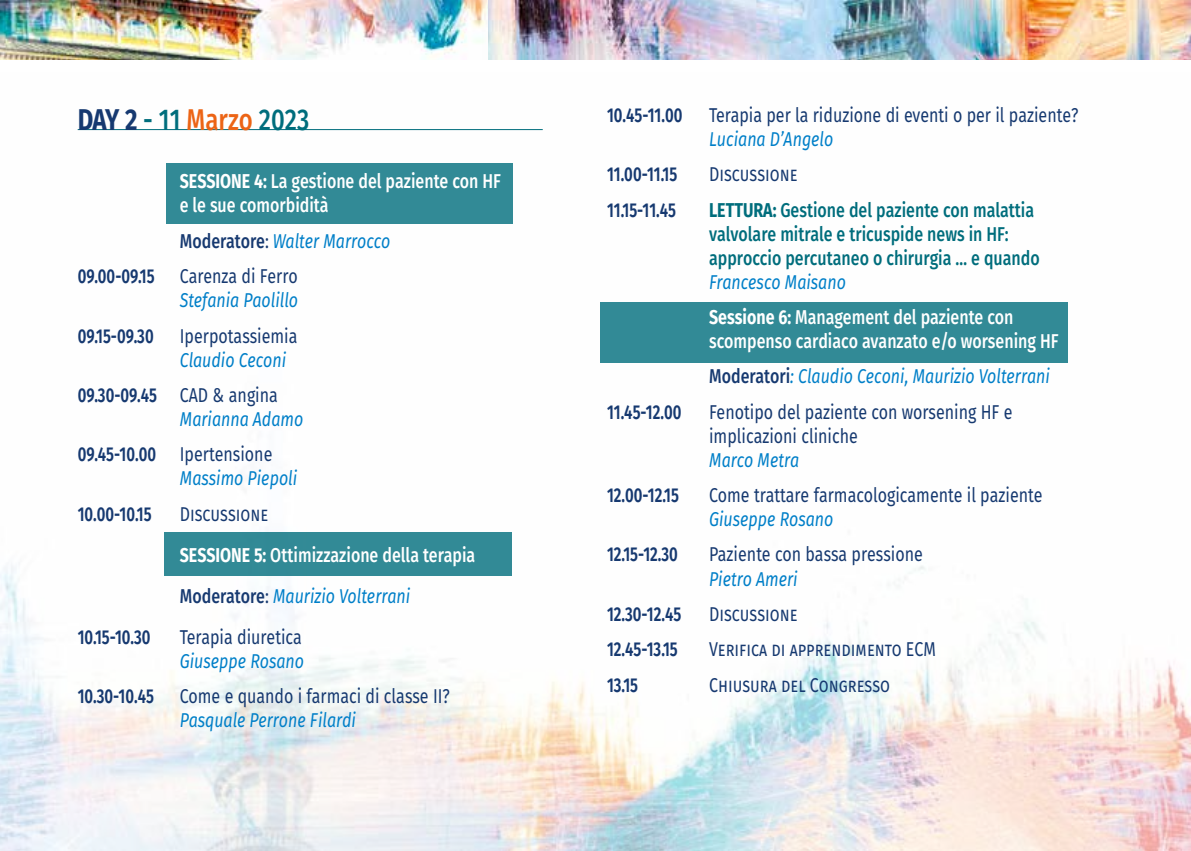
<style>
.page{position:relative;width:1191px;height:851px;background:#fff}
.page>*{position:absolute;margin:0;border:0;box-sizing:border-box;transform-origin:0 0}
.t1{font:500 30px "Fira Sans";color:#006d7c;scale:.8 1}
.t2{font:20px/24px "Fira Sans";color:#163970;scale:.8 1}
.t3{font:500 20px/41px "Fira Sans";color:#fff;scale:.8 1}
.t4{font:italic 20px/35.4px "Fira Sans";color:#007fc8;scale:.8 1}
.t5{font:600 20px "Fira Sans";color:#163970;scale:.75 1}
.t6{font:500 20px/24px "Fira Sans";color:#006d7c;scale:.8 1}
.s1{font-weight:700;color:#163970}
.s2{color:#ec6415}
.s3{font-weight:700}
.s4{font-weight:500;font-style:normal;color:#163970}
.s5{font-style:normal;color:#163970}
.s6{font-weight:600;font-style:normal;color:#163970}
.s7{font-weight:400;color:#163970}
.s8{color:#163970}
.s9{font-weight:400;font-style:italic;color:#007fc8}
</style>
<div class="page">
<img style="left:0;top:129px;width:1191px;height:721px">
<img style="left:488px;top:0;width:703px;height:60px">
<img style="left:0;top:0;width:488px;height:60px">
<div style="left:166px;top:163px;width:347px;height:60px;background:#328a96"></div>
<div style="left:600px;top:302px;width:467px;height:60px;background:#328a96"></div>
<div style="left:164px;top:531px;width:348px;height:44px;background:#328a96"></div>
<hr style="left:78px;top:129px;width:465px;height:1px;background:#006d7c">
<h1 class="t1" style="left:78px;top:95px;width:291px"><span class="s1">DAY 2</span> - 11 <span class="s2">Marzo</span> 2023</h1>
<p class="t3" style="left:180px;top:168px;width:403px;line-height:24px"><span class="s3">SESSIONE 4:</span> La gestione del paziente con HF e le sue comorbidità</p>
<p class="t4" style="left:180px;top:222px;width:265px"><span class="s4">Moderatore</span><span class="s5">:</span> Walter Marrocco</p>
<p class="t5" style="left:78px;top:260px;width:104px">09.00-09.15</p>
<p class="t2" style="left:180px;top:263px;width:149px">Carenza di Ferro</p>
<p class="t4" style="left:180px;top:282px;width:149px">Stefania Paolillo</p>
<p class="t5" style="left:78px;top:319px;width:103px">09.15-09.30</p>
<p class="t2" style="left:180px;top:323px;width:149px">Iperpotassiemia</p>
<p class="t4" style="left:78px;top:341px;width:262px;text-indent:102px">Claudio Ceconi<br><span class="s6">09.30-09.45</span> <span class="s5">CAD &amp; angina</span></p>
<p class="t4" style="left:78px;top:400px;width:283px;text-indent:102px">Marianna Adamo<br><span class="s6">09.45-10.00</span> <span class="s5">Ipertensione</span></p>
<p class="t4" style="left:180px;top:460px;width:148px">Massimo Piepoli</p>
<p class="t5" style="left:78px;top:497px;width:100px">10.00-10.15</p>
<p class="t3" style="left:180px;top:492px;width:371px"><span class="s7">Discussione<br></span><span class="s3">SESSIONE 5:</span> Ottimizzazione della terapia<br><span class="s8">Moderatore</span><span class="s7">:</span> <span class="s9">Maurizio Volterrani</span></p>
<p class="t5" style="left:78px;top:620px;width:99px">10.15-10.30</p>
<p class="t2" style="left:180px;top:624px;width:154px">Terapia diuretica</p>
<p class="t4" style="left:180px;top:642px;width:157px">Giuseppe Rosano</p>
<p class="t5" style="left:78px;top:679px;width:103px">10.30-10.45</p>
<p class="t2" style="left:180px;top:683px;width:339px">Come e quando i farmaci di classe II?</p>
<p class="t4" style="left:180px;top:701px;width:222px">Pasquale Perrone Filardi</p>
<p class="t5" style="left:607px;top:98px;width:102px">10.45-11.00</p>
<p class="t2" style="left:709px;top:102px;width:463px">Terapia per la riduzione di eventi o per il paziente?</p>
<p class="t4" style="left:709px;top:121px;width:157px">Luciana D’Angelo</p>
<p class="t5" style="left:607px;top:158px;width:95px">11.00-11.15</p>
<p class="t2" style="left:709px;top:162px;width:112px">Discussione</p>
<p class="t5" style="left:607px;top:193px;width:94px">11.15-11.45</p>
<p class="t6" style="left:709px;top:196px;width:415px"><span class="s3">LETTURA:</span> Gestione del paziente con malattia valvolare mitrale e tricuspide news in HF: approccio percutaneo o chirurgia … e quando</p>
<p class="t3" style="left:709px;top:263px;width:382px;line-height:35.4px"><span class="s9">Francesco Maisano<br></span><span class="s3">Sessione 6:</span> Management del paziente con</p>
<p class="t3" style="left:709px;top:322px;width:438px;line-height:35.4px">scompenso cardiaco avanzato e/o worsening HF<br><span class="s8">Moderatori</span><span class="s9">: Claudio Ceconi, Maurizio Volterrani</span></p>
<p class="t5" style="left:607px;top:395px;width:101px">11.45-12.00</p>
<p class="t2" style="left:709px;top:399px;width:381px">Fenotipo del paziente con worsening HF e implicazioni cliniche</p>
<p class="t4" style="left:709px;top:441px;width:114px">Marco Metra</p>
<p class="t5" style="left:607px;top:478px;width:97px">12.00-12.15</p>
<p class="t2" style="left:709px;top:482px;width:418px">Come trattare farmacologicamente il paziente</p>
<p class="t4" style="left:709px;top:501px;width:157px">Giuseppe Rosano</p>
<p class="t5" style="left:607px;top:538px;width:96px">12.15-12.30</p>
<p class="t2" style="left:709px;top:542px;width:269px">Paziente con bassa pressione</p>
<p class="t4" style="left:709px;top:560px;width:112px">Pietro Ameri</p>
<p class="t5" style="left:607px;top:597px;width:101px">12.30-12.45</p>
<p class="t2" style="left:709px;top:601px;width:112px">Discussione</p>
<p class="t5" style="left:607px;top:632px;width:96px">12.45-13.15</p>
<p class="t2" style="left:709px;top:636px;width:285px">Verifica di apprendimento ECM</p>
<p class="t5" style="left:607px;top:668px;width:43px">13.15</p>
<p class="t2" style="left:709px;top:672px;width:228px">Chiusura del Congresso</p>
</div>
